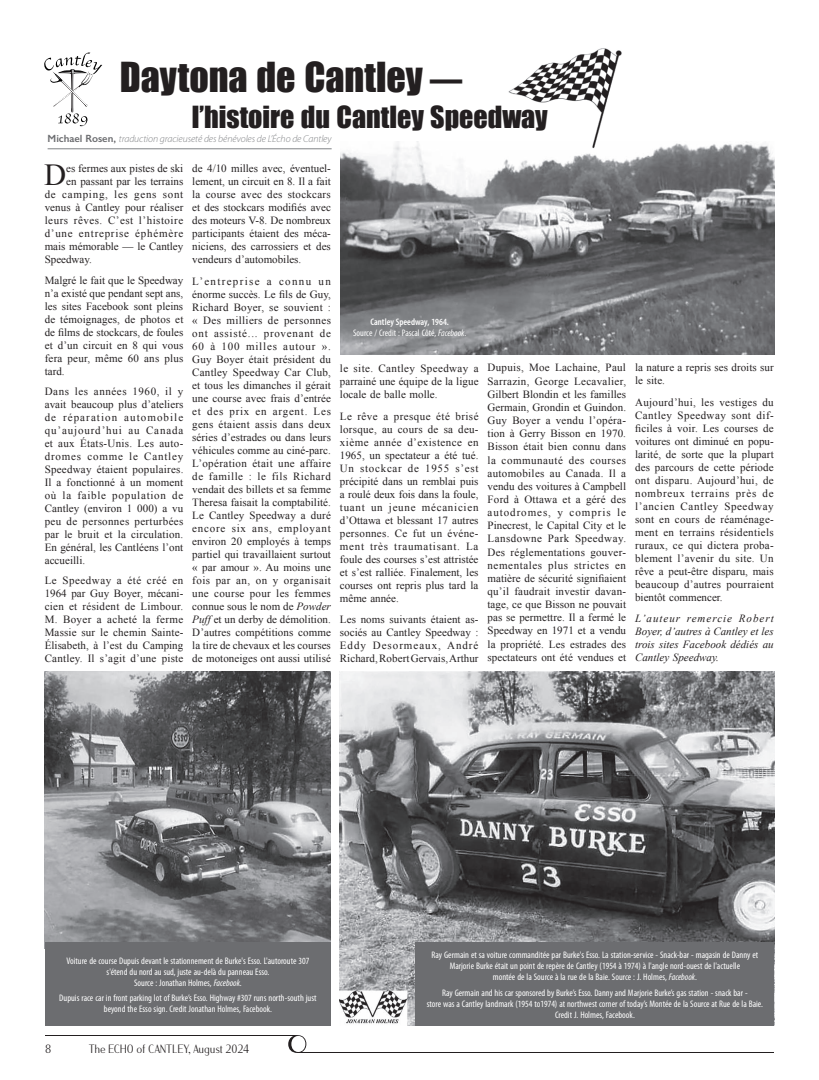
<style>
.page{position:relative;width:819px;height:1080px;background:#fff}
.page>*{position:absolute;margin:0;border:0;box-sizing:border-box;transform-origin:0 0}
.Body_drop_cap{font:38px "Impact";color:#231f20}
.Text_just_-_times_11pt{font:30.6px "Times New Roman";color:#231f20}
.Body_drop_cap-2{font:28px "Impact";color:#231f20}
.t1{font:700 12.5px "Olimpico";letter-spacing:-.005em;color:#231f20}
.Text_just_-_times_11pt-2{font:11px/13px "Times New Roman";letter-spacing:.005em;color:#231f20;text-align:justify}
.Text_just_-_times_11pt-3{font:italic 11px/13px "Times New Roman";color:#231f20;text-align:justify}
.Text_just_-_times_11pt-4{font:11px "Times New Roman";letter-spacing:.07em;color:#231f20}
.Text_just_-_times_11pt-5{font:11px "Times New Roman";letter-spacing:.045em;color:#231f20}
.Photographe{font:italic 300 10px "Myriad Pro";letter-spacing:-.005em;color:#808285}
.Text_just_-_times_11pt-6{font:condensed 9.5px/11px "Myriad Pro";color:#fff;text-align:center}
.Text_just_-_times_11pt-7{font:600 condensed 9.5px "Myriad Pro";color:#fff}
.s1{font-size:32px}
.s2{font-family:"Gill Sans";font-weight:600;font-style:normal;font-size:10.5px;color:#6c6d70}
.s3{font-style:italic}
</style>
<div class="page">
<svg style="left:44px;top:53px;width:58px;height:73px"></svg>
<img style="left:341px;top:142px;width:434px;height:213px">
<img style="left:340px;top:672px;width:434px;height:354px">
<div style="left:415px;top:943px;width:359px;height:83px;background:#6c6d70"></div>
<hr style="left:48px;top:149px;width:284px;height:1px;background:#808285">
<img style="left:45px;top:672px;width:286px;height:271px">
<div style="left:45px;top:943px;width:286px;height:83px;background:#6c6d70"></div>
<img style="left:506px;top:48px;width:118px;height:102px">
<svg style="left:45px;top:1035px;width:729px;height:18px"></svg>
<p class="Body_drop_cap" style="left:120px;top:47px;width:344px">Daytona de Cantley <span class="s1">—</span></p>
<p class="Body_drop_cap-2" style="left:192px;top:95px;width:358px">l’histoire du Cantley Speedway</p>
<p class="Photographe" style="left:48px;top:134px;width:286px"><span class="s2">Michael Rosen,</span> traduction gracieuseté des bénévoles de L’Écho de Cantley</p>
<p class="Text_just_-_times_11pt" style="left:44px;top:155px;width:24px">D</p>
<p class="Text_just_-_times_11pt-2" style="left:66px;top:162px;width:119px">es fermes aux pistes de ski</p>
<p class="Text_just_-_times_11pt-2" style="left:66px;top:175px;width:119px">en passant par les terrains</p>
<p class="Text_just_-_times_11pt-4" style="left:45px;top:187px;width:140px">de camping, les gens sont</p>
<p class="Text_just_-_times_11pt-2" style="left:45px;top:201px;width:140px">venus à Cantley pour réaliser</p>
<p class="Text_just_-_times_11pt-5" style="left:45px;top:213px;width:140px">leurs rêves. C’est l’histoire</p>
<p class="Text_just_-_times_11pt-4" style="left:45px;top:226px;width:140px">d’une entreprise éphémère</p>
<p class="Text_just_-_times_11pt-2" style="left:45px;top:240px;width:140px">mais mémorable — le Cantley</p>
<p class="Text_just_-_times_11pt-2" style="left:45px;top:253px;width:49px">Speedway.</p>
<p class="Text_just_-_times_11pt-2" style="left:45px;top:273px;width:140px">Malgré le fait que le Speedway n’a existé que pendant sept ans, les sites Facebook sont pleins de témoignages, de photos et de films de stockcars, de foules et d’un circuit en 8 qui vous fera peur, même 60 ans plus tard.</p>
<p class="Text_just_-_times_11pt-2" style="left:45px;top:384px;width:140px">Dans les années 1960, il y avait beaucoup plus d’ateliers de réparation automobile qu’aujourd’hui au Canada et aux États-Unis. Les auto&shy;dromes comme le Cantley Speedway étaient populaires.<br>Il a fonctionné à un moment où la faible population de Cantley (environ 1 000) a vu peu de personnes perturbées par le bruit et la circulation.<br>En général, les Cantléens l’ont accueilli.</p>
<p class="Text_just_-_times_11pt-2" style="left:45px;top:574px;width:140px">Le Speedway a été créé en 1964 par Guy Boyer, mécani&shy;cien et résident de Limbour.<br>M. Boyer a acheté la ferme Massie sur le chemin Sainte-Élisabeth, à l’est du Camping Cantley. Il s’agit d’une piste</p>
<p class="Text_just_-_times_11pt-2" style="left:192px;top:162px;width:140px">de 4/10 milles avec, éventuel&shy;lement, un circuit en 8. Il a fait la course avec des stockcars et des stockcars modifiés avec des moteurs V-8. De nombreux participants étaient des méca&shy;niciens, des carrossiers et des vendeurs d’automobiles.</p>
<p class="Text_just_-_times_11pt-2" style="left:192px;top:274px;width:140px">L’entreprise a connu un énorme succès. Le fils de Guy, Richard Boyer, se souvient : « Des milliers de personnes ont assisté... provenant de 60 à 100 milles autour ».<br>Guy Boyer était président du Cantley Speedway Car Club, et tous les dimanches il gérait une course avec frais d’entrée et des prix en argent. Les gens étaient assis dans deux séries d’estrades ou dans leurs véhicules comme au ciné-parc.<br>L’opération était une affaire de famille : le fils Richard vendait des billets et sa femme Theresa faisait la comptabilité.<br>Le Cantley Speedway a duré encore six ans, employant environ 20 employés à temps partiel qui travaillaient surtout « par amour ». Au moins une fois par an, on y organisait une course pour les femmes connue sous le nom de <span class="s3">Powder Puff</span> et un derby de démolition.<br>D’autres compétitions comme la tire de chevaux et les courses de motoneiges ont aussi utilisé</p>
<p class="Text_just_-_times_11pt-7" style="left:370px;top:316px;width:80px">Cantley Speedway, 1964.</p>
<p class="Text_just_-_times_11pt-6" style="left:353px;top:327px;width:115px">Source / Credit : Pascal Côté, <span class="s3">Facebook</span>.</p>
<p class="Text_just_-_times_11pt-2" style="left:340px;top:362px;width:140px">le site. Cantley Speedway a parrainé une équipe de la ligue locale de balle molle.</p>
<p class="Text_just_-_times_11pt-2" style="left:340px;top:409px;width:140px">Le rêve a presque été brisé lorsque, au cours de sa deu&shy;xième année d’existence en 1965, un spectateur a été tué.<br>Un stockcar de 1955 s’est précipité dans un remblai puis a roulé deux fois dans la foule, tuant un jeune mécanicien d’Ottawa et blessant 17 autres personnes. Ce fut un événe&shy;ment très traumatisant. La foule des courses s’est attristée et s’est ralliée. Finalement, les courses ont repris plus tard la même année.</p>
<p class="Text_just_-_times_11pt-2" style="left:340px;top:613px;width:140px">Les noms suivants étaient as&shy;sociés au Cantley Speedway :<br>Eddy Desormeaux, André Richard, Robert Gervais, Arthur</p>
<p class="Text_just_-_times_11pt-2" style="left:488px;top:361px;width:140px">Dupuis, Moe Lachaine, Paul Sarrazin, George Lecavalier, Gilbert Blondin et les familles Germain, Grondin et Guindon.<br>Guy Boyer a vendu l’opéra&shy;tion à Gerry Bisson en 1970.<br>Bisson était bien connu dans la communauté des courses automobiles au Canada. Il a vendu des voitures à Campbell Ford à Ottawa et a géré des autodromes, y compris le Pinecrest, le Capital City et le Lansdowne Park Speedway.<br>Des réglementations gouver&shy;nementales plus strictes en matière de sécurité signifiaient qu’il faudrait investir davan&shy;tage, ce que Bisson ne pouvait pas se permettre. Il a fermé le Speedway en 1971 et a vendu la propriété. Les estrades des spectateurs ont été vendues et</p>
<p class="Text_just_-_times_11pt-2" style="left:635px;top:361px;width:140px">la nature a repris ses droits sur le site.</p>
<p class="Text_just_-_times_11pt-2" style="left:635px;top:396px;width:140px">Aujourd’hui, les vestiges du Cantley Speedway sont dif&shy;ficiles à voir. Les courses de voitures ont diminué en popu&shy;larité, de sorte que la plupart des parcours de cette période ont disparu. Aujourd’hui, de nombreux terrains près de l’ancien Cantley Speedway sont en cours de réaménage&shy;ment en terrains résidentiels ruraux, ce qui dictera proba&shy;blement l’avenir du site. Un rêve a peut-être disparu, mais beaucoup d’autres pourraient bientôt commencer.</p>
<p class="Text_just_-_times_11pt-3" style="left:635px;top:611px;width:140px">L’auteur remercie Robert Boyer, d’autres à Cantley et les trois sites Facebook dédiés au Cantley Speedway.</p>
<p class="Text_just_-_times_11pt-6" style="left:66px;top:955px;width:244px">Voiture de course Dupuis devant le stationnement de Burke's Esso. L'autoroute 307 s'étend du nord au sud, juste au-delà du panneau Esso.<br>Source : Jonathan Holmes, <span class="s3">Facebook</span>.</p>
<p class="Text_just_-_times_11pt-6" style="left:59px;top:993px;width:259px">Dupuis race car in front parking lot of Burke’s Esso. Highway #307 runs north-south just beyond the Esso sign. Credit Jonathan Holmes, Facebook.</p>
<p class="t1" style="left:45px;top:1042px;width:8px">8</p>
<p class="t1" style="left:89px;top:1042px;width:162px">The ECHO of CANTLEY, August 2024</p>
<p class="Text_just_-_times_11pt-6" style="left:432px;top:950px;width:328px">Ray Germain et sa voiture commanditée par Burke's Esso. La station-service - Snack-bar - magasin de Danny et<br>Marjorie Burke était un point de repère de Cantley (1954 à 1974) à l'angle nord-ouest de l'actuelle<br>montée de la Source à la rue de la Baie. Source : J. Holmes, <span class="s3">Facebook</span>.</p>
<p class="Text_just_-_times_11pt-6" style="left:427px;top:987px;width:338px">Ray Germain and his car sponsored by Burke’s Esso. Danny and Marjorie Burke’s gas station - snack bar -<br>store was a Cantley landmark (1954 to1974) at northwest corner of today’s Montée de la Source at Rue de la Baie.<br>Credit J. Holmes, Facebook.</p>
</div>
